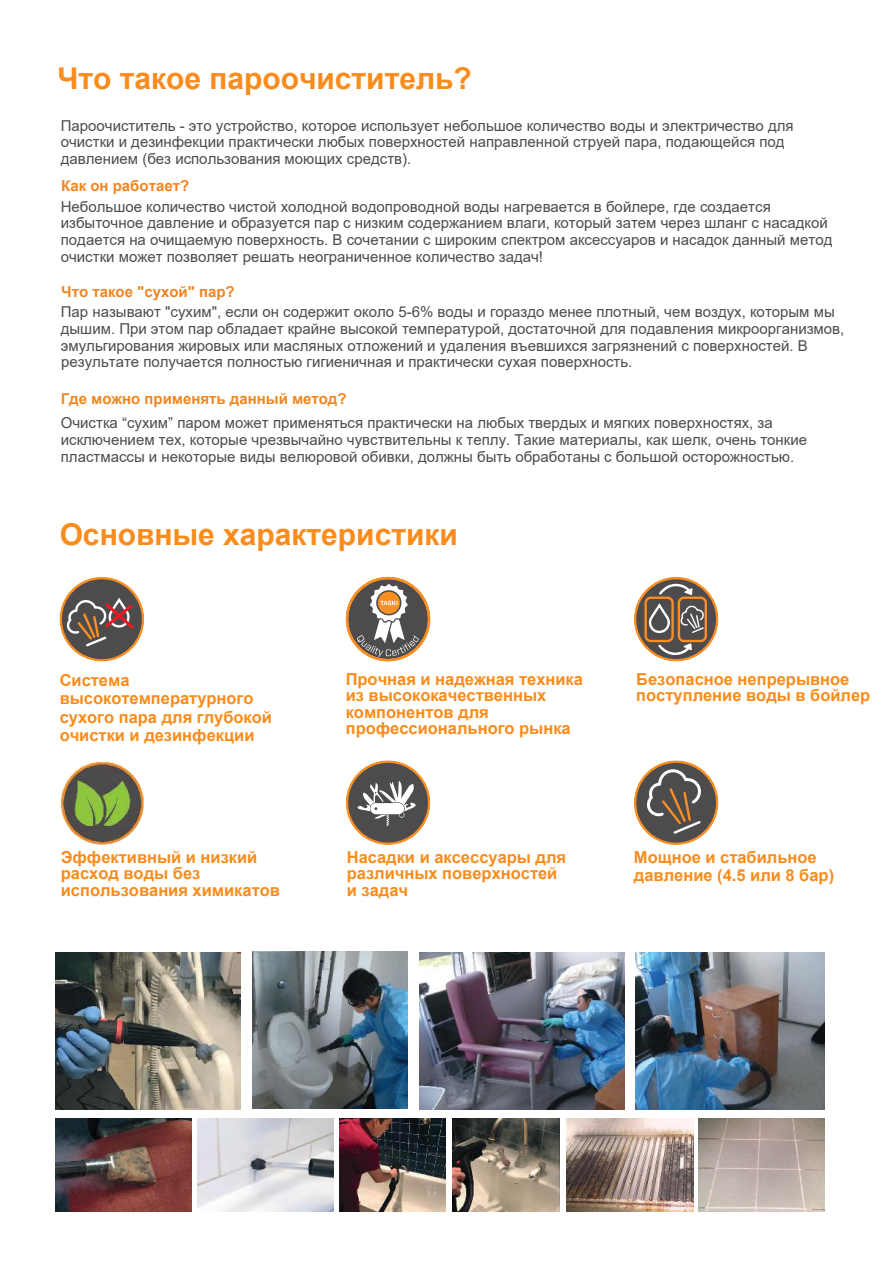
<style>
.page{position:relative;width:893px;height:1263px;background:#fff}
.page>*{position:absolute;margin:0;border:0;box-sizing:border-box;transform-origin:0 0}
.t1{font:700 30px "Arial";color:#f98c1c}
.t2{font:700 16.5px/16.5px "Arial";color:#f98c1c}
.t3{font:15px/16.8px "Arial";color:#4e4b4c}
.t4{font:700 15px "Arial";color:#f18620}
</style>
<div class="page">
<svg style="left:60px;top:577px;width:84px;height:84px"></svg>
<svg style="left:346px;top:577px;width:84px;height:84px"></svg>
<svg style="left:634px;top:577px;width:84px;height:84px"></svg>
<img style="left:60px;top:760px;width:84px;height:85px;border-radius:42px">
<svg style="left:346px;top:760px;width:84px;height:85px"></svg>
<svg style="left:634px;top:760px;width:84px;height:85px"></svg>
<img style="left:253px;top:951px;width:155px;height:158px">
<img style="left:419px;top:952px;width:206px;height:158px">
<img style="left:636px;top:952px;width:189px;height:158px">
<img style="left:55px;top:952px;width:186px;height:158px">
<img style="left:55px;top:1118px;width:136px;height:93px">
<img style="left:198px;top:1118px;width:136px;height:93px">
<img style="left:339px;top:1118px;width:106px;height:93px">
<img style="left:453px;top:1118px;width:106px;height:93px">
<img style="left:567px;top:1118px;width:126px;height:93px">
<img style="left:698px;top:1118px;width:127px;height:93px">
<h1 class="t1" style="left:57px;top:62px;width:416px">Что такое пароочиститель?</h1>
<p class="t3" style="left:61px;top:117px;width:734px">Пароочиститель - это устройство, которое использует небольшое количество воды и электричество для очистки и дезинфекции практически любых поверхностей направленной струей пара, подающейся под давлением (без использования моющих средств).</p>
<p class="t4" style="left:61px;top:178px;width:129px">Как он работает?</p>
<p class="t3" style="left:61px;top:198px;width:773px">Небольшое количество чистой холодной водопроводной воды нагревается в бойлере, где создается избыточное давление и образуется пар с низким содержанием влаги, который затем через шланг с насадкой подается на очищаемую поверхность. В сочетании с широким спектром аксессуаров и насадок данный метод очистки может позволяет решать неограниченное количество задач!</p>
<p class="t4" style="left:61px;top:283px;width:175px">Что такое "сухой" пар?</p>
<p class="t3" style="left:61px;top:303px;width:785px">Пар называют "сухим", если он содержит около 5-6% воды и гораздо менее плотный, чем воздух, которым мы дышим. При этом пар обладает крайне высокой температурой, достаточной для подавления микроорганизмов, эмульгирования жировых или масляных отложений и удаления въевшихся загрязнений с поверхностей. В</p>
<p class="t3" style="left:61px;top:354px;width:573px">результате получается полностью гигиеничная и практически сухая поверхность.</p>
<p class="t4" style="left:61px;top:390px;width:287px">Где можно применять данный метод?</p>
<p class="t3" style="left:61px;top:415px;width:713px">Очистка “сухим” паром может применяться практически на любых твердых и мягких поверхностях, за</p>
<p class="t3" style="left:61px;top:431px;width:748px">исключением тех, которые чрезвычайно чувствительны к теплу. Такие материалы, как шелк, очень тонкие пластмассы и некоторые виды велюровой обивки, должны быть обработаны с большой осторожностью.</p>
<h1 class="t1" style="left:60px;top:518px;width:400px">Основные характеристики</h1>
<p class="t2" style="left:60px;top:671px;width:214px;line-height:18.5px">Система высокотемпературного сухого пара для глубокой очистки и дезинфекции</p>
<p class="t2" style="left:346px;top:671px;width:239px">Прочная и надежная техника из высококачественных компонентов для профессионального рынка</p>
<p class="t2" style="left:636px;top:671px;width:236px">Безопасное непрерывное поступление воды в бойлер</p>
<p class="t2" style="left:61px;top:848px;width:221px">Эффективный и низкий расход воды без использования химикатов</p>
<p class="t2" style="left:347px;top:848px;width:221px">Насадки и аксессуары для различных поверхностей</p>
<p class="t2" style="left:634px;top:848px;width:202px;line-height:18.5px">Мощное и стабильное давление (4.5 или 8 бар)</p>
<p class="t2" style="left:347px;top:882px;width:63px">и задач</p>
</div>
